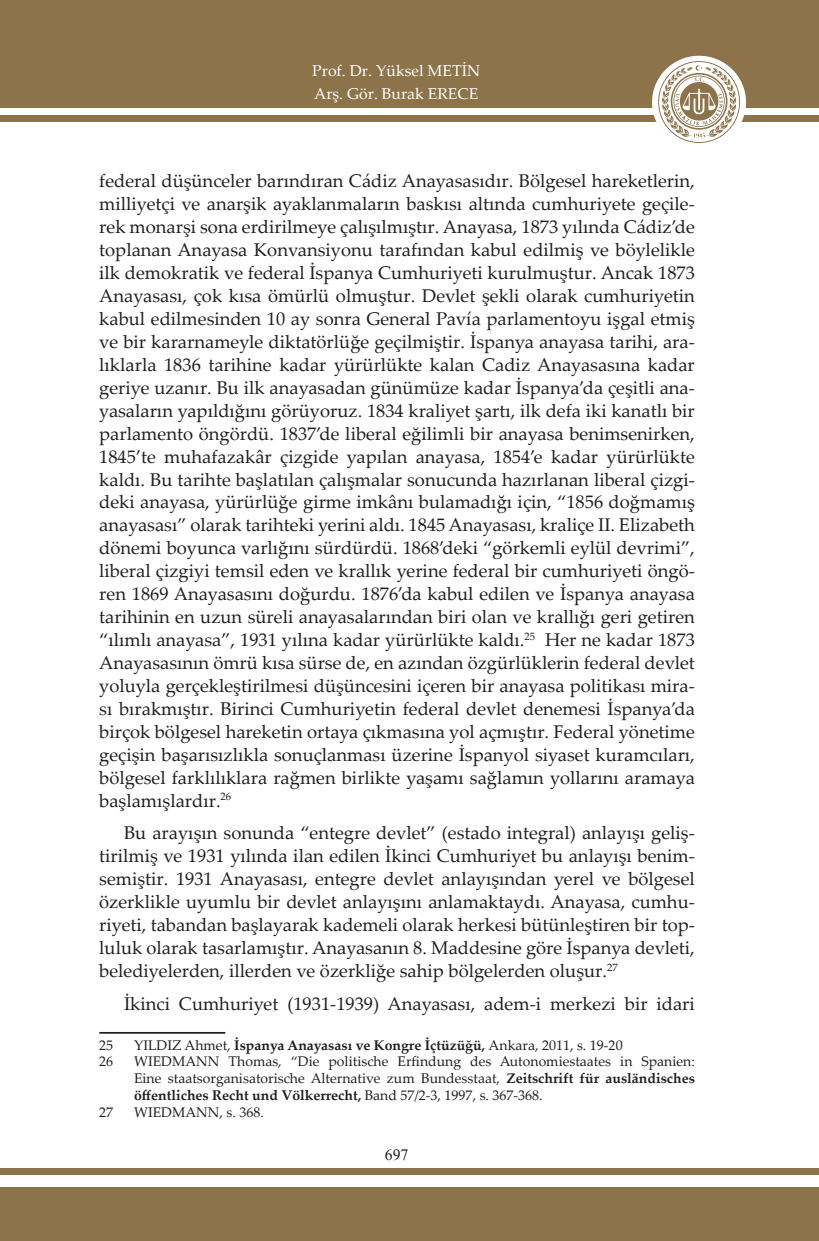
<style>
.page{position:relative;width:819px;height:1241px;background:#fff}
.page>*{position:absolute;margin:0;border:0;box-sizing:border-box;transform-origin:0 0}
.t1{font:18.38px/22.9px "Palatino Linotype";color:#231f20;text-align:justify}
.t2{font:15.75px/22.8px "Palatino Linotype";color:#fff}
.t3{font:15.75px "Times New Roman";color:#231f20}
.t4{font:14px/16.8px "Palatino Linotype";color:#231f20;text-align:justify}
.t5{font:700 14px "Palatino Linotype";color:#231f20}
.s1{font-weight:400}
.s2{font-weight:700}
</style>
<div class="page">
<div style="left:0;top:0;width:819px;height:108px;background:#8d734a"></div>
<div style="left:0;top:1187px;width:819px;height:53px;background:#8d734a"></div>
<div style="left:0;top:116px;width:819px;height:6px;background:#8d734a"></div>
<div style="left:0;top:1167px;width:819px;height:6px;background:#8d734a"></div>
<div style="left:652px;top:56px;width:94px;height:93px;background:#fff;border-radius:50%"></div>
<svg style="left:658px;top:61px;width:82px;height:82px"></svg>
<hr style="left:99px;top:1031px;width:126px;height:2px;background:#231f20">
<p class="t2" style="left:312px;top:59px;width:169px">Prof. Dr. Yüksel METİN<br>Arş. Gör. Burak ERECE</p>
<p class="t1" style="left:99px;top:169px;width:597px">federal düşünceler barındıran Cádiz Anayasasıdır. Bölgesel hareketlerin, milliyetçi ve anarşik ayaklanmaların baskısı altında cumhuriyete geçile&shy;rek monarşi sona erdirilmeye çalışılmıştır. Anayasa, 1873 yılında Cádiz’de toplanan Anayasa Konvansiyonu tarafından kabul edilmiş ve böylelikle ilk demokratik ve federal İspanya Cumhuriyeti kurulmuştur. Ancak 1873<br>Anayasası, çok kısa ömürlü olmuştur. Devlet şekli olarak cumhuriyetin kabul edilmesinden 10 ay sonra General Pavía parlamentoyu işgal etmiş ve bir kararnameyle diktatörlüğe geçilmiştir. İspanya anayasa tarihi, ara&shy;lıklarla 1836 tarihine kadar yürürlükte kalan Cadiz Anayasasına kadar geriye uzanır. Bu ilk anayasadan günümüze kadar İspanya’da çeşitli ana&shy;yasaların yapıldığını görüyoruz. 1834 kraliyet şartı, ilk defa iki kanatlı bir parlamento öngördü. 1837’de liberal eğilimli bir anayasa benimsenirken, 1845’te muhafazakâr çizgide yapılan anayasa, 1854’e kadar yürürlükte kaldı. Bu tarihte başlatılan çalışmalar sonucunda hazırlanan liberal çizgi&shy;deki anayasa, yürürlüğe girme imkânı bulamadığı için, “1856 doğmamış anayasası” olarak tarihteki yerini aldı. 1845 Anayasası, kraliçe II. Elizabeth dönemi boyunca varlığını sürdürdü. 1868’deki “görkemli eylül devrimi”, liberal çizgiyi temsil eden ve krallık yerine federal bir cumhuriyeti öngö&shy;ren 1869 Anayasasını doğurdu. 1876’da kabul edilen ve İspanya anayasa tarihinin en uzun süreli anayasalarından biri olan ve krallığı geri getiren “ılımlı anayasa”, 1931 yılına kadar yürürlükte kaldı.<sup>25</sup> Her ne kadar 1873<br>Anayasasının ömrü kısa sürse de, en azından özgürlüklerin federal devlet yoluyla gerçekleştirilmesi düşüncesini içeren bir anayasa politikası mira&shy;sı bırakmıştır. Birinci Cumhuriyetin federal devlet denemesi İspanya’da birçok bölgesel hareketin ortaya çıkmasına yol açmıştır. Federal yönetime geçişin başarısızlıkla sonuçlanması üzerine İspanyol siyaset kuramcıları, bölgesel farklılıklara rağmen birlikte yaşamı sağlamın yollarını aramaya başlamışlardır.<sup>26</sup></p>
<p class="t1" style="left:99px;top:820px;width:597px;text-indent:25px">Bu arayışın sonunda “entegre devlet” (estado integral) anlayışı geliş&shy;tirilmiş ve 1931 yılında ilan edilen İkinci Cumhuriyet bu anlayışı benim&shy;semiştir. 1931 Anayasası, entegre devlet anlayışından yerel ve bölgesel özerklikle uyumlu bir devlet anlayışını anlamaktaydı. Anayasa, cumhu&shy;riyeti, tabandan başlayarak kademeli olarak herkesi bütünleştiren bir top&shy;luluk olarak tasarlamıştır. Anayasanın 8. Maddesine göre İspanya devleti, belediyelerden, illerden ve özerkliğe sahip bölgelerden oluşur.<sup>27</sup></p>
<p class="t1" style="left:124px;top:991px;width:572px">İkinci Cumhuriyet (1931-1939) Anayasası, adem-i merkezi bir idari</p>
<p class="t4" style="left:99px;top:1035px;width:15px">25</p>
<p class="t5" style="left:134px;top:1034px;width:490px"><span class="s1">YILDIZ Ahmet,</span> İspanya Anayasası ve Kongre İçtüzüğü, <span class="s1">Ankara, 2011, s. 19-20</span></p>
<p class="t4" style="left:99px;top:1052px;width:15px">26</p>
<p class="t4" style="left:134px;top:1052px;width:562px">WIEDMANN Thomas, “Die politische Erfindung des Autonomiestaates in Spanien:<br>Eine staatsorganisatorische Alternative zum Bundesstaat, <span class="s2">Zeitschrift für ausländisches öffentliches Recht und Völkerrecht,</span> Band 57/2-3, 1997, s. 367-368.</p>
<p class="t4" style="left:99px;top:1102px;width:15px">27</p>
<p class="t4" style="left:134px;top:1102px;width:131px">WIEDMANN, s. 368.</p>
<p class="t3" style="left:385px;top:1143px;width:25px">697</p>
</div>
